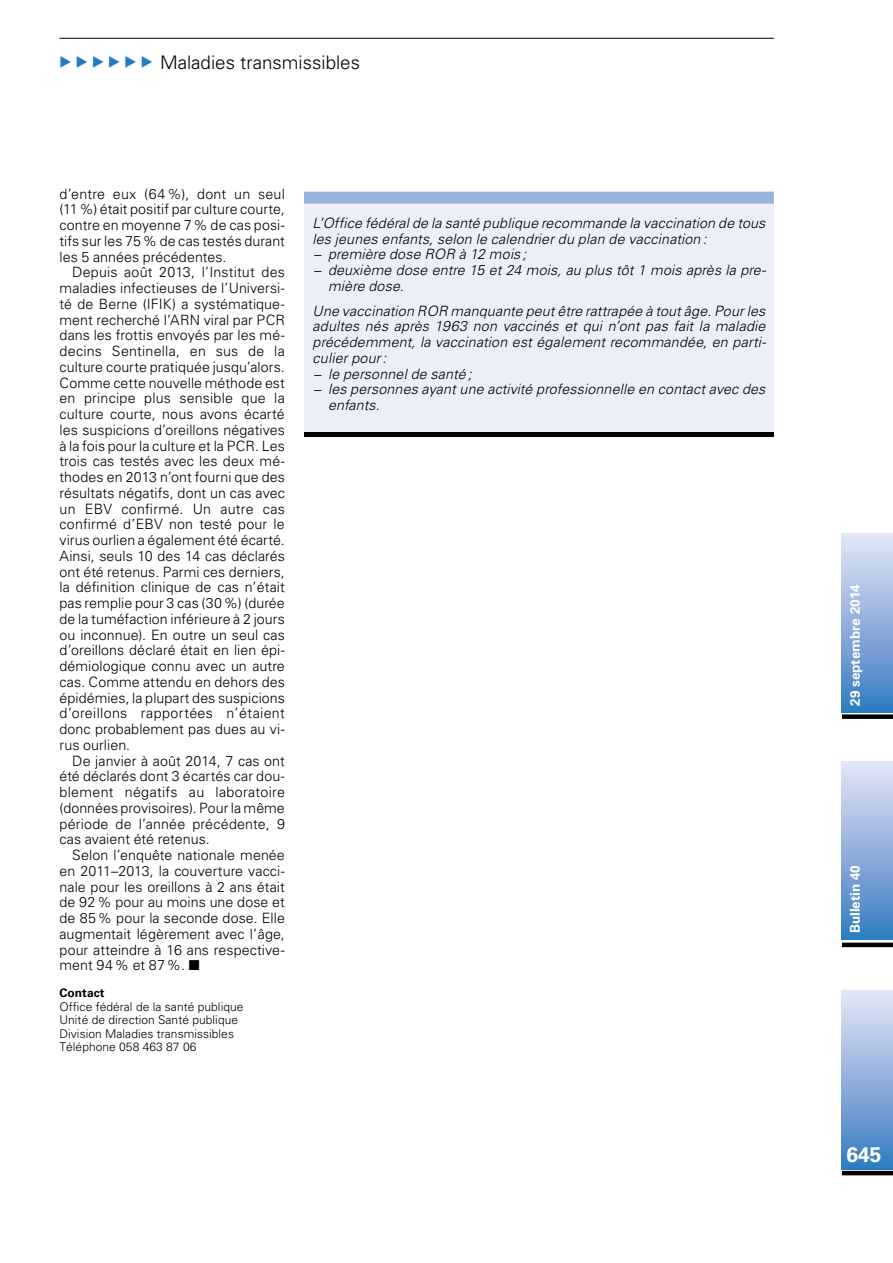
<style>
.page{position:relative;width:893px;height:1263px;background:#fff}
.page>*{position:absolute;margin:0;border:0;box-sizing:border-box;transform-origin:0 0}
.t1{font:700 21px "Univers LT Std";color:#fff}
.t2{font:300 18.75px "Univers LT Std";color:#000}
.t3{font:300 14.25px/15.8px "Univers LT Std";letter-spacing:.005em;color:#000;text-align:justify}
.t4{font:italic 300 14.25px "Univers LT Std";letter-spacing:.015em;color:#000}
.t5{font:italic 300 14.25px "Univers LT Std";letter-spacing:-.005em;color:#000}
.t6{font:700 13.5px "Univers LT Std";color:#fff}
.t7{font:300 12px/13.5px "Univers LT Std";letter-spacing:.005em;color:#000}
.t8{font:700 12px "Univers LT Std";letter-spacing:.005em;color:#000}
.s1{color:#227cc0}
</style>
<div class="page">
<hr style="left:60px;top:38px;width:714px;height:1px;background:#000">
<div style="left:842px;top:991px;width:51px;height:178px;background:linear-gradient(to bottom,#e8e6f7,#377cc2)"></div>
<div style="left:842px;top:714px;width:51px;height:5px;background:#000"></div>
<hr style="left:842px;top:943px;width:51px;height:4px;background:#000">
<hr style="left:842px;top:1171px;width:51px;height:4px;background:#000">
<div style="left:842px;top:534px;width:51px;height:178px;background:linear-gradient(to bottom,#e8e6f7,#367bc2)"></div>
<div style="left:842px;top:761px;width:51px;height:179px;background:linear-gradient(to bottom,#e9e6f7,#357bc1)"></div>
<div style="left:304px;top:202px;width:470px;height:230px;background:#ebeff9"></div>
<div style="left:304px;top:192px;width:470px;height:12px;background:#97b3de"></div>
<hr style="left:304px;top:432px;width:470px;height:4px;background:#000">
<h2 class="t2" style="left:60px;top:51px;width:302px"><span class="s1">▶</span> <span class="s1">▶</span> <span class="s1">▶</span> <span class="s1">▶</span> <span class="s1">▶</span> <span class="s1">▶</span> Maladies transmissibles</h2>
<p class="t3" style="left:60px;top:186px;width:227px">d’entre eux (64%), dont un seul (11%) était positif par culture courte, contre en moyenne 7% de cas posi&shy;tifs sur les 75% de cas testés durant les 5 années précédentes.</p>
<p class="t3" style="left:60px;top:264px;width:227px;text-indent:13px">Depuis août 2013, l’Institut des maladies infectieuses de l’Universi&shy;té de Berne (IFIK) a systématique&shy;ment recherché l’ARN viral par PCR dans les frottis envoyés par les mé&shy;decins Sentinella, en sus de la culture courte pratiquée jusqu’alors.<br>Comme cette nouvelle méthode est en principe plus sensible que la culture courte, nous avons écarté les suspicions d’oreillons négatives à la fois pour la culture et la PCR. Les trois cas testés avec les deux mé&shy;thodes en 2013 n’ont fourni que des résultats négatifs, dont un cas avec un EBV confirmé. Un autre cas confirmé d’EBV non testé pour le virus ourlien a également été écarté.<br>Ainsi, seuls 10 des 14 cas déclarés ont été retenus. Parmi ces derniers, la définition clinique de cas n’était pas remplie pour 3 cas (30%) (durée de la tuméfaction inférieure à 2 jours ou inconnue). En outre un seul cas d’oreillons déclaré était en lien épi&shy;démiologique connu avec un autre cas. Comme attendu en dehors des épidémies, la plupart des suspicions d’oreillons rapportées n’étaient donc probablement pas dues au vi&shy;rus ourlien.</p>
<p class="t3" style="left:60px;top:753px;width:227px;text-indent:13px">De janvier à août 2014, 7 cas ont été déclarés dont 3 écartés car dou&shy;blement négatifs au laboratoire (données provisoires). Pour la même période de l’année précédente, 9 cas avaient été retenus.</p>
<p class="t3" style="left:60px;top:847px;width:227px;text-indent:13px">Selon l’enquête nationale menée en 2011–2013, la couverture vacci&shy;nale pour les oreillons à 2 ans était de 92% pour au moins une dose et de 85% pour la seconde dose. Elle augmentait légèrement avec l’âge, pour atteindre à 16 ans respective&shy;ment 94% et 87%. ■</p>
<p class="t8" style="left:60px;top:986px;width:46px">Contact</p>
<p class="t7" style="left:60px;top:1000px;width:185px">Office fédéral de la santé publique<br>Unité de direction Santé publique<br>Division Maladies transmissibles<br>Téléphone 058 463 87 06</p>
<p class="t4" style="left:313px;top:214px;width:454px">L’Office fédéral de la santé publique recommande la vaccination de tous</p>
<p class="t4" style="left:313px;top:230px;width:396px">les jeunes enfants, selon le calendrier du plan de vaccination :</p>
<p class="t4" style="left:313px;top:246px;width:215px">− première dose ROR à 12 mois ;</p>
<p class="t4" style="left:313px;top:261px;width:455px">− deuxième dose entre 15 et 24 mois, au plus tôt 1 mois après la pre-</p>
<p class="t4" style="left:328px;top:277px;width:77px">mière dose.</p>
<p class="t4" style="left:313px;top:302px;width:454px">Une vaccination ROR manquante peut être rattrapée à tout âge. Pour les</p>
<p class="t4" style="left:313px;top:318px;width:454px">adultes nés après 1963 non vaccinés et qui n’ont pas fait la maladie</p>
<p class="t4" style="left:313px;top:333px;width:455px">précédemment, la vaccination est également recommandée, en parti-</p>
<p class="t4" style="left:313px;top:349px;width:76px">culier pour:</p>
<p class="t4" style="left:313px;top:365px;width:161px">− le personnel de santé ;</p>
<p class="t4" style="left:313px;top:381px;width:454px">− les personnes ayant une activité professionnelle en contact avec des</p>
<p class="t5" style="left:328px;top:396px;width:53px">enfants.</p>
<p class="t6" style="left:847px;top:706px;width:123px;rotate:-90deg">29 septembre 2014</p>
<p class="t6" style="left:847px;top:933px;width:70px;rotate:-90deg">Bulletin 40</p>
<h1 class="t1" style="left:846px;top:1142px;width:37px">645</h1>
</div>
